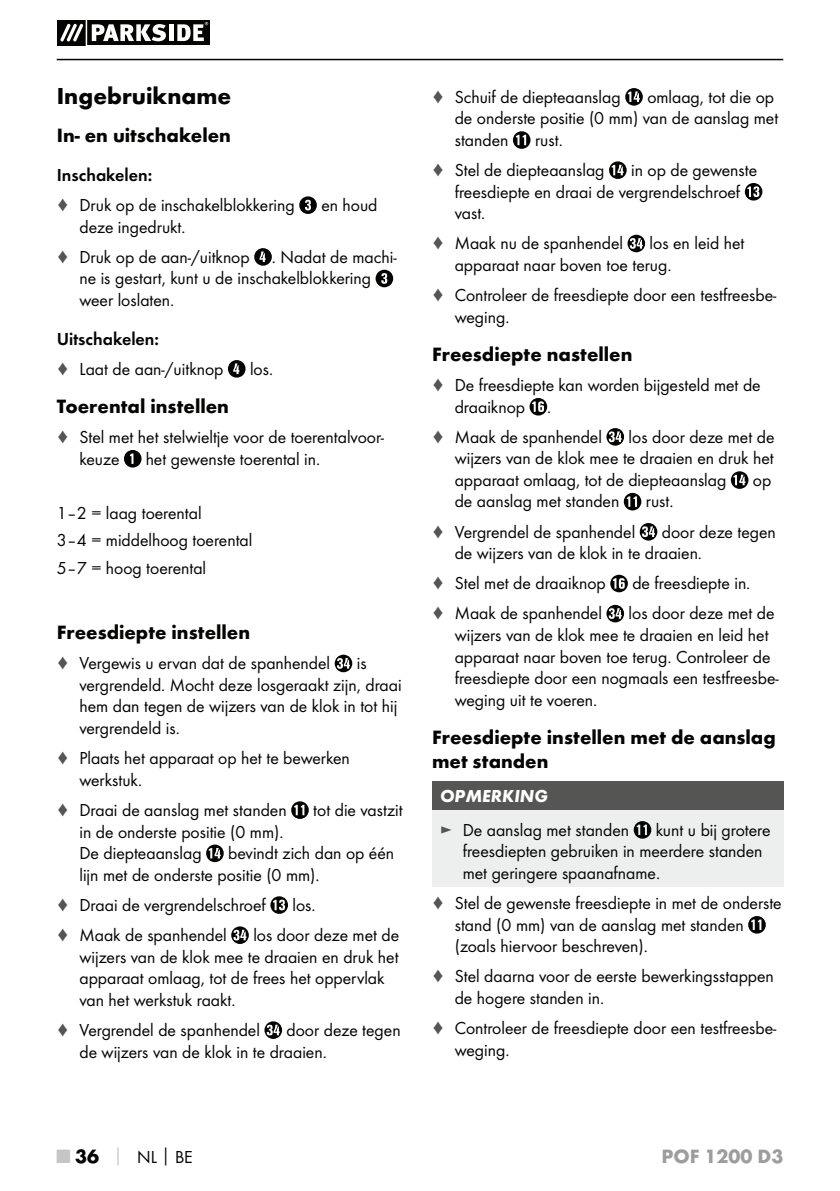
<style>
.page{position:relative;width:840px;height:1191px;background:#fff}
.page>*{position:absolute;margin:0;border:0;box-sizing:border-box;transform-origin:0 0}
.t1{font:700 24px "Futura";color:#040503}
.t2{font:700 20px/24px "Futura";color:#040503}
.t3{font:700 20px "Futura";color:#9c9e9d}
.t4{font:18px/21.6px "Futura Boo";color:#040503}
.t5{font:18px "Futura Dem";color:#040503}
.t6{font:italic 700 18px "Futura";color:#fff}
.s1{color:#555654}
.s2{font-family:"Futura";font-weight:700;font-size:20px;color:#c5c5c5}
.s3{font-family:"Futura";font-weight:700;font-size:20px}
.s4{font-family:"Futura";font-weight:700;color:#c5c5c5}
.s5{font-family:"Futura";font-weight:700}
</style>
<div class="page">
<hr style="left:57px;top:59px;width:725px;height:1px;background:#040503">
<svg style="left:57px;top:21px;width:152px;height:24px"></svg>
<svg style="left:299px;top:196px;width:18px;height:18px"></svg>
<svg style="left:254px;top:248px;width:18px;height:18px"></svg>
<svg style="left:375px;top:270px;width:18px;height:17px"></svg>
<svg style="left:228px;top:360px;width:17px;height:18px"></svg>
<svg style="left:124px;top:450px;width:17px;height:17px"></svg>
<svg style="left:334px;top:654px;width:18px;height:18px"></svg>
<svg style="left:291px;top:801px;width:17px;height:18px"></svg>
<svg style="left:206px;top:844px;width:17px;height:18px"></svg>
<svg style="left:270px;top:896px;width:18px;height:18px"></svg>
<svg style="left:231px;top:926px;width:18px;height:18px"></svg>
<svg style="left:264px;top:1021px;width:18px;height:18px"></svg>
<svg style="left:625px;top:88px;width:17px;height:18px"></svg>
<svg style="left:513px;top:131px;width:17px;height:18px"></svg>
<svg style="left:609px;top:161px;width:17px;height:18px"></svg>
<svg style="left:744px;top:183px;width:18px;height:17px"></svg>
<svg style="left:627px;top:235px;width:17px;height:17px"></svg>
<svg style="left:529px;top:398px;width:18px;height:17px"></svg>
<svg style="left:606px;top:428px;width:17px;height:17px"></svg>
<svg style="left:730px;top:471px;width:18px;height:18px"></svg>
<svg style="left:623px;top:493px;width:18px;height:17px"></svg>
<svg style="left:639px;top:523px;width:18px;height:17px"></svg>
<svg style="left:610px;top:575px;width:17px;height:17px"></svg>
<svg style="left:606px;top:605px;width:17px;height:17px"></svg>
<div style="left:432px;top:781px;width:350px;height:29px;background:#555654"></div>
<div style="left:432px;top:810px;width:350px;height:77px;background:#edeeee"></div>
<svg style="left:633px;top:821px;width:18px;height:17px"></svg>
<svg style="left:748px;top:916px;width:17px;height:17px"></svg>
<h1 class="t1" style="left:57px;top:87px;width:176px">Ingebruikname</h1>
<p class="t2" style="left:57px;top:125px;width:176px">In- en uitschakelen</p>
<p class="t5" style="left:57px;top:167px;width:97px">Inschakelen:</p>
<p class="t4" style="left:57px;top:195px;width:239px"><span class="s1">♦</span> Druk op de inschakelblokkering</p>
<p class="t4" style="left:321px;top:195px;width:58px">en houd</p>
<p class="t4" style="left:57px;top:212px;width:341px;line-height:30px;text-indent:23px">deze ingedrukt.<br><span class="s1">♦</span> Druk op de aan-/uitknop . Nadat de machi-</p>
<p class="t4" style="left:79px;top:268px;width:293px">ne is gestart, kunt u de inschakelblokkering weer loslaten.</p>
<p class="t5" style="left:57px;top:330px;width:104px">Uitschakelen:</p>
<p class="t4" style="left:57px;top:359px;width:168px"><span class="s1">♦</span> Laat de aan-/uitknop</p>
<p class="t4" style="left:250px;top:359px;width:25px">los.</p>
<p class="t2" style="left:57px;top:396px;width:174px">Toerental instellen</p>
<p class="t4" style="left:79px;top:427px;width:306px;text-indent:-23px"><span class="s1">♦</span> Stel met het stelwieltje voor de toerentalvoor&shy;keuze</p>
<p class="t4" style="left:146px;top:449px;width:176px">het gewenste toerental in.</p>
<p class="t4" style="left:57px;top:500px;width:197px;line-height:27.2px">1–2 = laag toerental<br>3–4 = middelhoog toerental<br>5–7 = hoog toerental</p>
<p class="t2" style="left:57px;top:622px;width:195px">Freesdiepte instellen</p>
<p class="t4" style="left:57px;top:653px;width:275px"><span class="s1">♦</span> Vergewis u ervan dat de spanhendel</p>
<p class="t4" style="left:79px;top:653px;width:323px;text-indent:277px">is vergrendeld. Mocht deze losgeraakt zijn, draai hem dan tegen de wijzers van de klok in tot hij vergrendeld is.</p>
<p class="t4" style="left:79px;top:748px;width:272px;text-indent:-23px"><span class="s1">♦</span> Plaats het apparaat op het te bewerken werkstuk.</p>
<p class="t4" style="left:57px;top:800px;width:231px"><span class="s1">♦</span> Draai de aanslag met standen</p>
<p class="t4" style="left:313px;top:800px;width:91px">tot die vastzit</p>
<p class="t4" style="left:79px;top:821px;width:205px">in de onderste positie (0 mm).<br>De diepteaanslag</p>
<p class="t4" style="left:79px;top:843px;width:316px;text-indent:149px">bevindt zich dan op één lijn met de onderste positie (0 mm).</p>
<p class="t4" style="left:57px;top:895px;width:210px"><span class="s1">♦</span> Draai de vergrendelschroef</p>
<p class="t4" style="left:292px;top:895px;width:25px">los.</p>
<p class="t4" style="left:57px;top:925px;width:171px"><span class="s1">♦</span> Maak de spanhendel</p>
<p class="t4" style="left:79px;top:925px;width:321px;text-indent:174px">los door deze met de wijzers van de klok mee te draaien en druk het apparaat omlaag, tot de frees het oppervlak van het werkstuk raakt.</p>
<p class="t4" style="left:57px;top:1020px;width:205px"><span class="s1">♦</span> Vergrendel de spanhendel</p>
<p class="t4" style="left:79px;top:1020px;width:322px;text-indent:207px">door deze tegen de wijzers van de klok in te draaien.</p>
<p class="t4" style="left:432px;top:87px;width:190px"><span class="s1">♦</span> Schuif de diepteaanslag</p>
<p class="t4" style="left:454px;top:87px;width:325px;text-indent:192px">omlaag, tot die op de onderste positie (0 mm) van de aanslag met standen</p>
<p class="t4" style="left:432px;top:126px;width:174px;line-height:30px;text-indent:103px">rust.<br><span class="s1">♦</span> Stel de diepteaanslag</p>
<p class="t4" style="left:454px;top:160px;width:304px;text-indent:176px">in op de gewenste freesdiepte en draai de vergrendelschroef vast.</p>
<p class="t4" style="left:432px;top:233px;width:192px"><span class="s1">♦</span> Maak nu de spanhendel</p>
<p class="t4" style="left:454px;top:233px;width:291px;text-indent:195px">los en leid het apparaat naar boven toe terug.</p>
<p class="t4" style="left:454px;top:285px;width:323px;text-indent:-23px"><span class="s1">♦</span> Controleer de freesdiepte door een testfreesbe&shy;weging.</p>
<p class="t2" style="left:432px;top:344px;width:202px">Freesdiepte nastellen</p>
<p class="t4" style="left:454px;top:375px;width:307px;text-indent:-23px"><span class="s1">♦</span> De freesdiepte kan worden bijgesteld met de draaiknop .</p>
<p class="t4" style="left:432px;top:427px;width:171px"><span class="s1">♦</span> Maak de spanhendel</p>
<p class="t4" style="left:454px;top:427px;width:321px;text-align:justify;text-indent:174px">los door deze met de wijzers van de klok mee te draaien en druk het apparaat omlaag, tot de diepteaanslag</p>
<p class="t4" style="left:752px;top:470px;width:20px">op</p>
<p class="t4" style="left:454px;top:491px;width:166px">de aanslag met standen</p>
<p class="t4" style="left:645px;top:491px;width:29px">rust.</p>
<p class="t4" style="left:432px;top:522px;width:205px"><span class="s1">♦</span> Vergrendel de spanhendel</p>
<p class="t4" style="left:454px;top:522px;width:322px;text-indent:207px">door deze tegen de wijzers van de klok in te draaien.</p>
<p class="t4" style="left:432px;top:573px;width:175px"><span class="s1">♦</span> Stel met de draaiknop</p>
<p class="t4" style="left:632px;top:573px;width:119px">de freesdiepte in.</p>
<p class="t4" style="left:432px;top:603px;width:171px"><span class="s1">♦</span> Maak de spanhendel</p>
<p class="t4" style="left:454px;top:603px;width:325px;text-indent:174px">los door deze met de wijzers van de klok mee te draaien en leid het apparaat naar boven toe terug. Controleer de freesdiepte door een nogmaals een testfreesbe&shy;weging uit te voeren.</p>
<p class="t2" style="left:432px;top:727px;width:345px">Freesdiepte instellen met de aanslag met standen</p>
<p class="t6" style="left:440px;top:790px;width:109px">OPMERKING</p>
<p class="t4" style="left:440px;top:820px;width:191px"><span class="s1">►</span> De aanslag met standen</p>
<p class="t4" style="left:462px;top:820px;width:309px;text-indent:193px">kunt u bij grotere freesdiepten gebruiken in meerdere standen met geringere spaanafname.</p>
<p class="t4" style="left:454px;top:893px;width:328px;text-indent:-23px"><span class="s1">♦</span> Stel de gewenste freesdiepte in met de onderste stand (0 mm) van de aanslag met standen (zoals hiervoor beschreven).</p>
<p class="t4" style="left:454px;top:966px;width:320px;text-indent:-23px"><span class="s1">♦</span> Stel daarna voor de eerste bewerkingsstappen de hogere standen in.</p>
<p class="t4" style="left:454px;top:1018px;width:323px;text-indent:-23px"><span class="s1">♦</span> Controleer de freesdiepte door een testfreesbe&shy;weging.</p>
<p class="t4" style="left:57px;top:1146px;width:137px"><span class="s2">■</span> <span class="s3">36</span> <span class="s4">│</span> NL<span class="s5">│</span>BE</p>
<p class="t3" style="left:661px;top:1148px;width:123px">POF 1200 D3</p>
</div>
